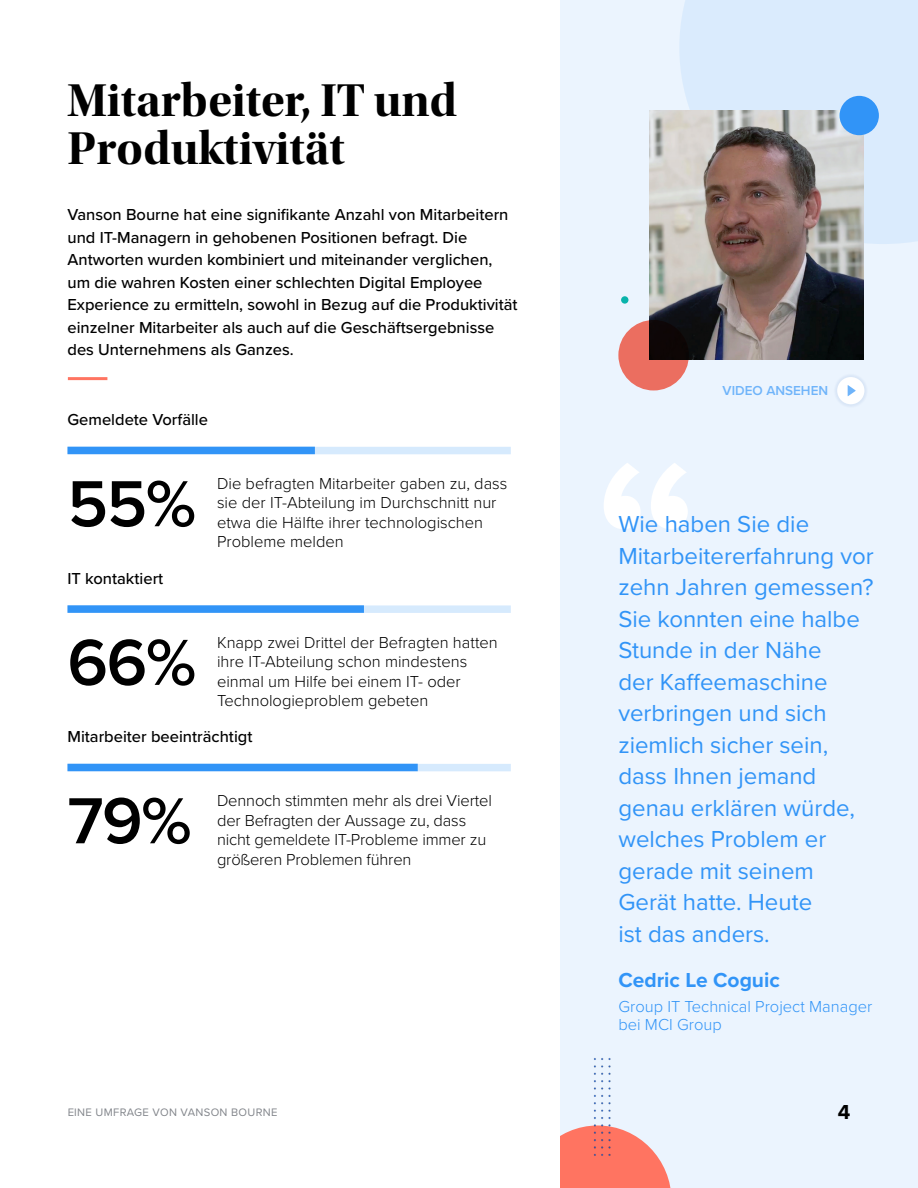
<style>
.page{position:relative;width:918px;height:1188px;background:#fff}
.page>*{position:absolute;margin:0;border:0;box-sizing:border-box;transform-origin:0 0}
.t1{font:600 255px "Proxima Nova";color:#fff}
.t2{font:600 67.5px "Proxima Nova";color:#000}
.t3{font:48px/48px "Utopia Std Bold Disp";color:#000}
.t4{font:24px/31.5px "Proxima Nova";color:#3194f7}
.t5{font:700 21px "Proxima Nova";color:#3194f7}
.t6{font:700 21px "Proxima Nova";color:#000}
.t7{font:500 16.5px/22.5px "Proxima Nova";color:#000}
.t8{font:300 16.5px/19.5px "Proxima Nova";color:#000}
.t9{font:300 16.5px/18px "Proxima Nova";color:#3194f7}
.t10{font:600 13.5px "Proxima Nova";color:#6fb4fa}
.t11{font:11.25px "Proxima Nova";letter-spacing:.03em;color:#63676e}
</style>
<div class="page">
<div style="left:561px;top:0;width:357px;height:1188px;background:#ebf4fe"></div>
<svg style="left:561px;top:1125px;width:110px;height:63px"></svg>
<hr style="left:69px;top:377px;width:37px;height:3px;background:#ff7461">
<img style="left:592px;top:1058px;width:20px;height:99px">
<div style="left:679px;top:0;width:239px;height:244px;background:#daebfd"></div>
<div style="left:833px;top:373px;width:36px;height:35px;background:#e7f0fc"></div>
<div style="left:837px;top:377px;width:27px;height:27px;background:#fff;border-radius:50%"></div>
<svg style="left:848px;top:385px;width:8px;height:11px"></svg>
<img style="left:649px;top:111px;width:215px;height:249px">
<div style="left:621px;top:296px;width:7px;height:8px;background:#08b3ab;border-radius:50%"></div>
<svg style="left:618px;top:320px;width:71px;height:70px;fill:#eb6e60"></svg>
<div style="left:840px;top:96px;width:39px;height:39px;background:#3194f7;border-radius:50%"></div>
<div style="left:68px;top:605px;width:443px;height:8px;background:#d6eafd"></div>
<div style="left:68px;top:605px;width:296px;height:8px;background:#3194f7"></div>
<div style="left:68px;top:447px;width:443px;height:7px;background:#d6eafd"></div>
<div style="left:68px;top:447px;width:247px;height:7px;background:#3194f7"></div>
<div style="left:68px;top:764px;width:443px;height:7px;background:#d6eafd"></div>
<div style="left:68px;top:764px;width:350px;height:7px;background:#3194f7"></div>
<h3 class="t3" style="left:68px;top:81px;width:391px">Mitarbeiter, IT und<br>Produktivität</h3>
<p class="t7" style="left:68px;top:204px;width:452px">Vanson Bourne hat eine signifikante Anzahl von Mitarbeitern und IT-Managern in gehobenen Positionen befragt. Die Antworten wurden kombiniert und miteinander verglichen, um die wahren Kosten einer schlechten Digital Employee Experience zu ermitteln, sowohl in Bezug auf die Produktivität einzelner Mitarbeiter als auch auf die Geschäftsergebnisse des Unternehmens als Ganzes.</p>
<p class="t7" style="left:68px;top:409px;width:142px">Gemeldete Vorfälle</p>
<h2 class="t2" style="left:68px;top:475px;width:130px">55%</h2>
<p class="t8" style="left:217px;top:474px;width:292px">Die befragten Mitarbeiter gaben zu, dass sie der IT-Abteilung im Durchschnitt nur etwa die Hälfte ihrer technologischen Probleme melden</p>
<p class="t7" style="left:68px;top:568px;width:97px">IT kontaktiert</p>
<h2 class="t2" style="left:68px;top:634px;width:130px">66%</h2>
<p class="t8" style="left:217px;top:633px;width:282px">Knapp zwei Drittel der Befragten hatten ihre IT-Abteilung schon mindestens einmal um Hilfe bei einem IT- oder Technologieproblem gebeten</p>
<p class="t7" style="left:68px;top:726px;width:186px">Mitarbeiter beeinträchtigt</p>
<h2 class="t2" style="left:68px;top:793px;width:126px">79%</h2>
<p class="t8" style="left:217px;top:791px;width:276px">Dennoch stimmten mehr als drei Viertel der Befragten der Aussage zu, dass nicht gemeldete IT-Probleme immer zu größeren Problemen führen</p>
<p class="t10" style="left:723px;top:385px;width:107px">VIDEO ANSEHEN</p>
<h1 class="t1" style="left:592px;top:444px;width:111px">“</h1>
<p class="t4" style="left:618px;top:509px;width:257px">Wie haben Sie die<br>Mitarbeitererfahrung vor zehn Jahren gemessen?<br>Sie konnten eine halbe<br>Stunde in der Nähe<br>der Kaffeemaschine verbringen und sich ziemlich sicher sein, dass Ihnen jemand genau erklären würde, welches Problem er gerade mit seinem<br>Gerät hatte. Heute<br>ist das anders.</p>
<p class="t5" style="left:618px;top:971px;width:163px">Cedric Le Coguic</p>
<p class="t9" style="left:618px;top:998px;width:255px">Group IT Technical Project Manager bei MCI Group</p>
<p class="t11" style="left:68px;top:1107px;width:212px">EINE UMFRAGE VON VANSON BOURNE</p>
<p class="t6" style="left:838px;top:1103px;width:14px">4</p>
</div>
